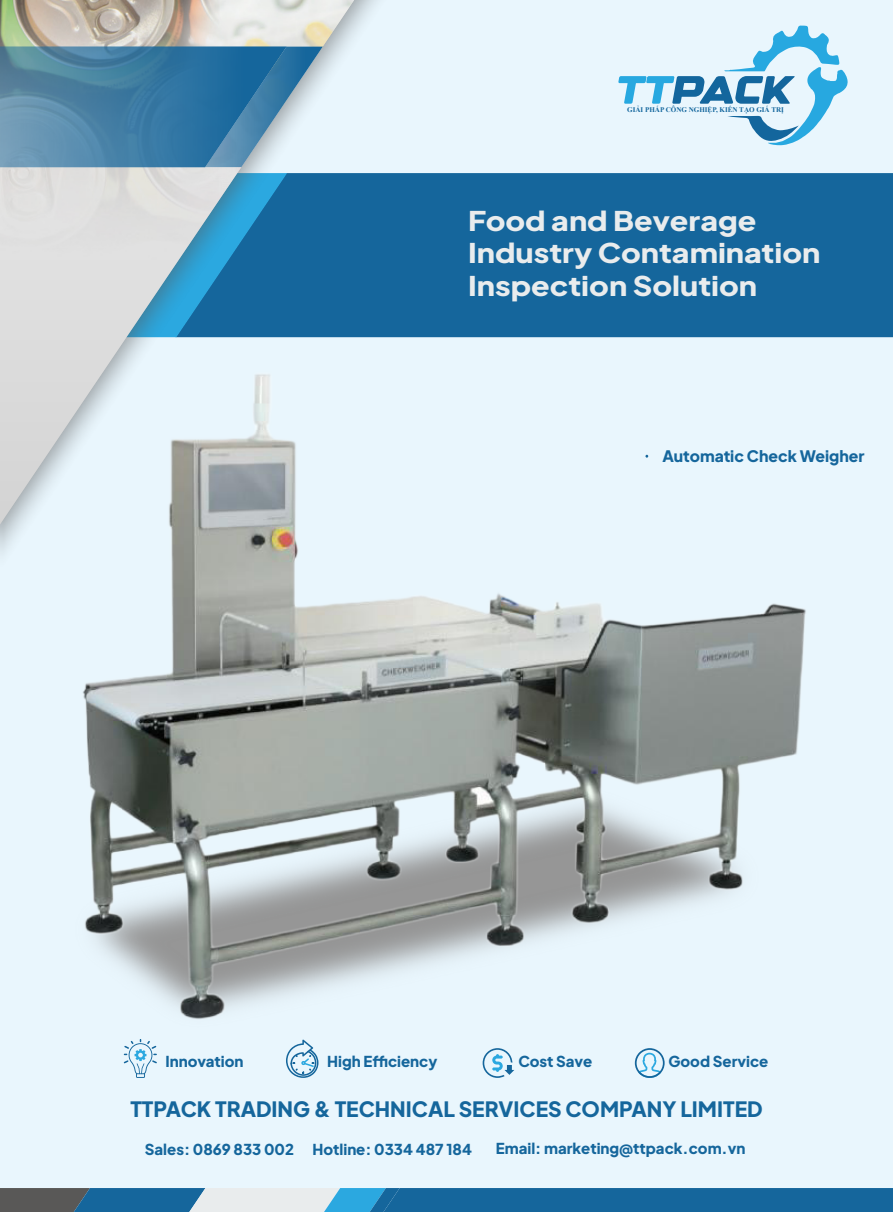
<style>
.page{position:relative;width:893px;height:1212px;background:#e9f6fd}
.page>*{position:absolute;margin:0;border:0;box-sizing:border-box;transform-origin:0 0}
.t1{font:800 27px/32.4px "Plus Jakarta Sans";color:#e9eced;scale:1.13 1}
.t2{font:800 21px "Plus Jakarta Sans";color:#15669c}
.t3{font:800 15.75px "Plus Jakarta Sans";color:#15669c}
.t4{font:800 15px "Plus Jakarta Sans";color:#15669c}
.t5{font:700 7.05px "Times New Roman";color:#13669d}
</style>
<div class="page">
<svg style="left:0;top:1188px;width:893px;height:24px"></svg>
<div style="left:397px;top:173px;width:496px;height:107px;background:#15669c"></div>
<img style="left:354px;top:0;width:43px;height:280px">
<img style="left:0;top:0;width:354px;height:280px">
<svg style="left:0;top:46px;width:323px;height:121px;background:#558bad"></svg>
<svg style="left:618px;top:25px;width:230px;height:120px"></svg>
<img style="left:0;top:280px;width:893px;height:798px">
<p class="t5" style="left:627px;top:105px;width:158px">GIẢI PHÁP CÔNG NGHIỆP, KIẾN TẠO GIÁ TRỊ</p>
<p class="t5" style="left:612px;top:108px;width:158px">GIẢI PHÁP CÔNG NGHIỆP, KIẾN TẠO GIÁ TRỊ</p>
<h1 class="t1" style="left:468px;top:201px;width:313px">Food and Beverage<br>Industry Contamination<br>Inspection Solution</h1>
<p class="t3" style="left:662px;top:442px;width:204px">Automatic Check Weigher</p>
<p class="t4" style="left:166px;top:1048px;width:79px">Innovation</p>
<p class="t4" style="left:327px;top:1048px;width:112px">High Efficiency</p>
<p class="t4" style="left:518px;top:1048px;width:75px">Cost Save</p>
<p class="t4" style="left:668px;top:1048px;width:102px">Good Service</p>
<h2 class="t2" style="left:130px;top:1089px;width:634px">TTPACK TRADING &amp; TECHNICAL SERVICES COMPANY LIMITED</h2>
<p class="t4" style="left:145px;top:1136px;width:329px">Sales: 0869 833 002 Hotline: 0334 487 184</p>
<p class="t4" style="left:496px;top:1135px;width:251px">Email: marketing@ttpack.com.vn</p>
</div>
